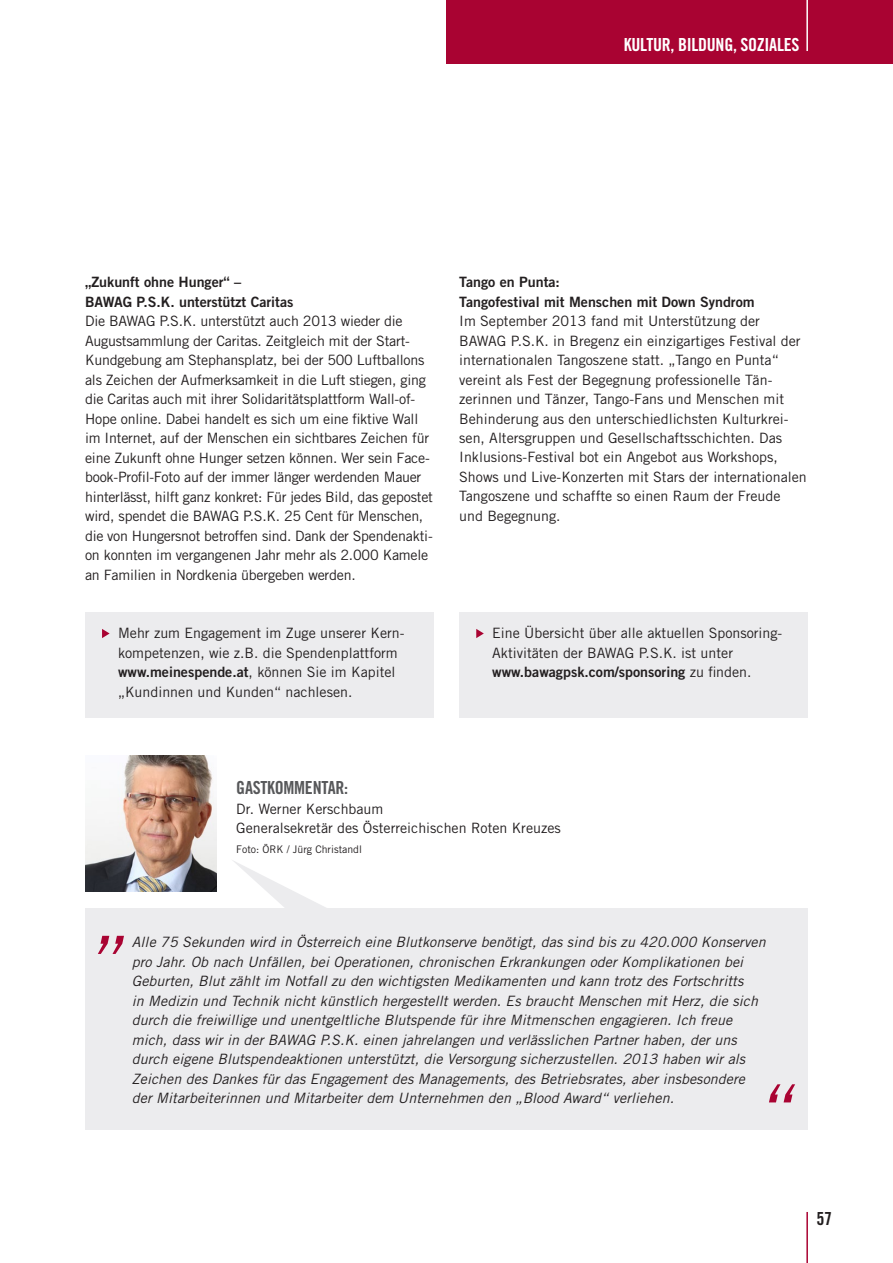
<style>
.page{position:relative;width:893px;height:1263px;background:#fff}
.page>*{position:absolute;margin:0;border:0;box-sizing:border-box;transform-origin:0 0}
.t1{font:18px "Trade Gothic LT Std Bd Cn 20";letter-spacing:-.015em;color:#fff}
.t2{font:18px "Trade Gothic LT Std Bd Cn 20";letter-spacing:-.015em;color:#57585a}
.t3{font:18px "Trade Gothic LT Std Bd Cn 20";color:#231f20}
.t4{font:14.25px/19.5px "Trade Gothic LT Std";color:#231f20}
.t5{font:italic 14.25px/19.5px "Trade Gothic LT Std";letter-spacing:.005em;color:#231f20}
.t6{font:14.25px/19.5px "Trade Gothic LT Std Bd 2";color:#231f20}
.t7{font:10.5px "Trade Gothic LT Std";color:#231f20}
.s1{font-family:"Trade Gothic LT Std Bd 2"}
.s2{font-family:"Trade Gothic LT Std"}
</style>
<div class="page">
<hr style="left:806px;top:1212px;width:2px;height:51px;background:#a90332">
<div style="left:459px;top:612px;width:349px;height:106px;background:#ececee"></div>
<svg style="left:476px;top:629px;width:8px;height:9px"></svg>
<div style="left:85px;top:612px;width:349px;height:106px;background:#ececee"></div>
<svg style="left:102px;top:629px;width:8px;height:9px"></svg>
<div style="left:446px;top:0;width:447px;height:64px;background:#a90332"></div>
<hr style="left:806px;top:0;width:2px;height:51px;background:#fff">
<div style="left:85px;top:908px;width:723px;height:222px;background:#ececee"></div>
<svg style="left:234px;top:861px;width:92px;height:47px"></svg>
<svg style="left:769px;top:1084px;width:26px;height:18px"></svg>
<svg style="left:98px;top:936px;width:26px;height:18px"></svg>
<img style="left:85px;top:755px;width:132px;height:137px">
<p class="t1" style="left:624px;top:34px;width:177px">KULTUR, BILDUNG, SOZIALES</p>
<p class="t6" style="left:85px;top:272px;width:210px">„Zukunft ohne Hunger“ –<br>BAWAG P.S.K. unterstützt Caritas</p>
<p class="t4" style="left:85px;top:311px;width:349px">Die BAWAG P.S.K. unterstützt auch 2013 wieder die Augustsammlung der Caritas. Zeitgleich mit der Start-Kundgebung am Stephansplatz, bei der 500 Luftballons als Zeichen der Aufmerksamkeit in die Luft stiegen, ging die Caritas auch mit ihrer Solidaritätsplattform Wall-of-Hope online. Dabei handelt es sich um eine fiktive Wall im Internet, auf der Menschen ein sichtbares Zeichen für eine Zukunft ohne Hunger setzen können. Wer sein Face&shy;book-Profil-Foto auf der immer länger werdenden Mauer hinterlässt, hilft ganz konkret: Für jedes Bild, das gepostet wird, spendet die BAWAG P.S.K. 25 Cent für Menschen, die von Hungersnot betroffen sind. Dank der Spendenakti&shy;on konnten im vergangenen Jahr mehr als 2.000 Kamele an Familien in Nordkenia übergeben werden.</p>
<p class="t4" style="left:118px;top:623px;width:288px">Mehr zum Engagement im Zuge unserer Kern&shy;kompetenzen, wie z.B. die Spendenplattform <span class="s1">www.meinespende.at</span>, können Sie im Kapitel „Kundinnen und Kunden“ nachlesen.</p>
<p class="t6" style="left:459px;top:272px;width:297px">Tango en Punta:<br>Tangofestival mit Menschen mit Down Syndrom</p>
<p class="t4" style="left:459px;top:311px;width:349px">Im September 2013 fand mit Unterstützung der BAWAG P.S.K. in Bregenz ein einzigartiges Festival der internationalen Tangoszene statt. „Tango en Punta“ vereint als Fest der Begegnung professionelle Tän&shy;zerinnen und Tänzer, Tango-Fans und Menschen mit Behinderung aus den unterschiedlichsten Kulturkrei&shy;sen, Altersgruppen und Gesellschaftsschichten. Das Inklusions-Festival bot ein Angebot aus Workshops, Shows und Live-Konzerten mit Stars der internationalen Tangoszene und schaffte so einen Raum der Freude und Begegnung.</p>
<p class="t4" style="left:492px;top:623px;width:292px">Eine Übersicht über alle aktuellen Sponsoring-<br>Aktivitäten der BAWAG P.S.K. ist unter</p>
<p class="t6" style="left:492px;top:662px;width:261px">www.bawagpsk.com/sponsoring <span class="s2">zu finden.</span></p>
<p class="t2" style="left:236px;top:777px;width:113px">GASTKOMMENTAR:</p>
<p class="t4" style="left:236px;top:799px;width:326px">Dr. Werner Kerschbaum<br>Generalsekretär des Österreichischen Roten Kreuzes</p>
<p class="t7" style="left:236px;top:842px;width:127px">Foto: ÖRK / Jürg Christandl</p>
<p class="t5" style="left:132px;top:932px;width:635px">Alle 75 Sekunden wird in Österreich eine Blutkonserve benötigt, das sind bis zu 420.000 Konserven pro Jahr. Ob nach Unfällen, bei Operationen, chronischen Erkrankungen oder Komplikationen bei Geburten, Blut zählt im Notfall zu den wichtigsten Medikamenten und kann trotz des Fortschritts<br>in Medizin und Technik nicht künstlich hergestellt werden. Es braucht Menschen mit Herz, die sich durch die freiwillige und unentgeltliche Blutspende für ihre Mitmenschen engagieren. Ich freue mich, dass wir in der BAWAG P.S.K. einen jahrelangen und verlässlichen Partner haben, der uns durch eigene Blutspendeaktionen unterstützt, die Versorgung sicherzustellen. 2013 haben wir als Zeichen des Dankes für das Engagement des Managements, des Betriebsrates, aber insbesondere der Mitarbeiterinnen und Mitarbeiter dem Unternehmen den „Blood Award“ verliehen.</p>
<p class="t3" style="left:816px;top:1207px;width:17px">57</p>
</div>
